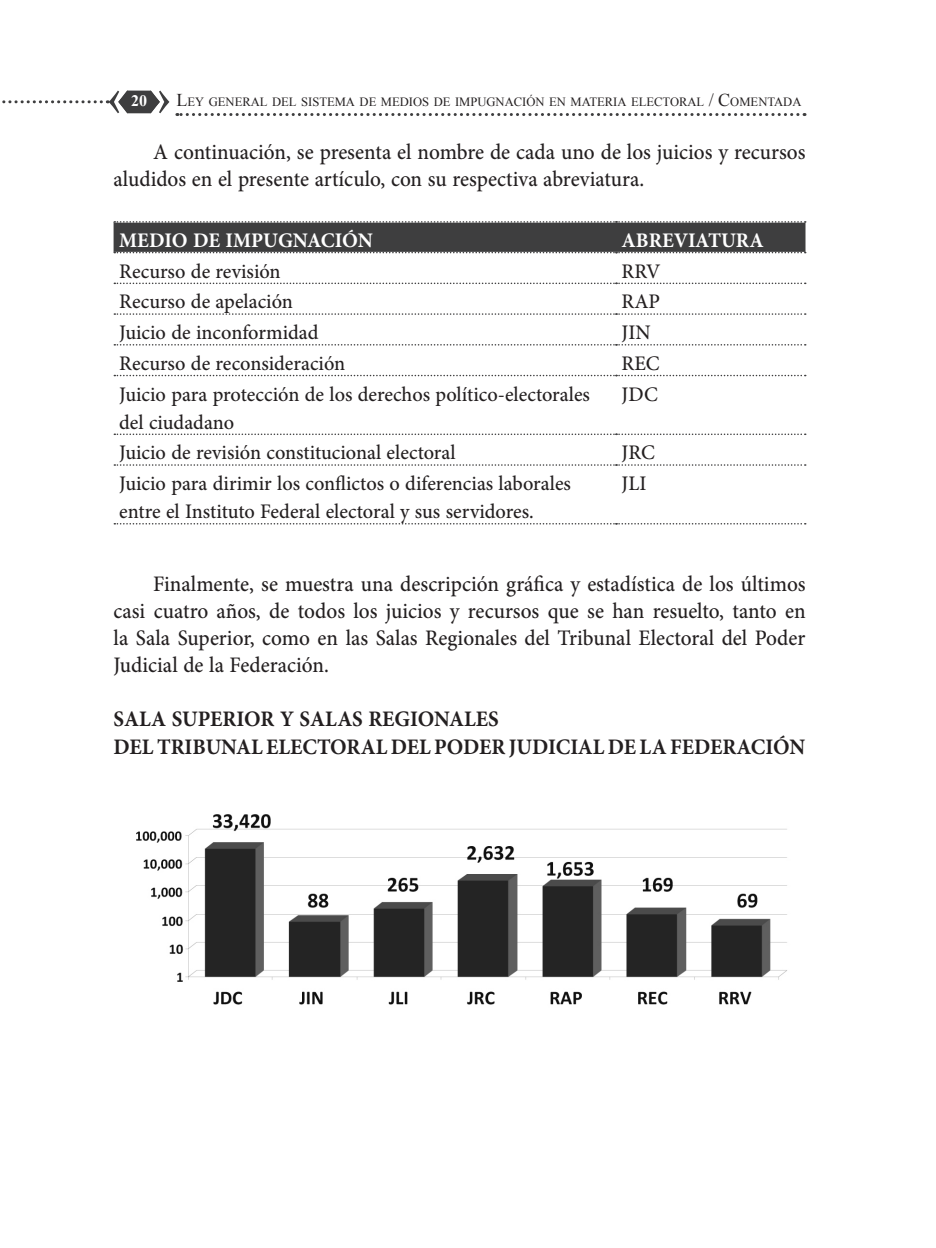
<style>
.page{position:relative;width:936px;height:1248px;background:#fff}
.page>*{position:absolute;margin:0;border:0;box-sizing:border-box;transform-origin:0 0}
.Comentario_sangria{font:31px/27px "Adobe Arabic";color:#231f20;scale:.93 1}
.Subtitulo_2{font:700 31px "Adobe Arabic";color:#231f20;scale:.93 1}
.texto_cuadro{font:29px/28px "Adobe Arabic";color:#231f20;scale:.95 1}
.Texto_cuadro_Blanco{font:700 29px "Adobe Arabic";color:#fff;scale:.95 1}
.t1{font:700 16px "Times New Roman";color:#fff}
.t2{font:12.6px "Times New Roman";color:#231f20}
.s1{font-size:18px}
</style>
<div class="page">
<svg style="left:107px;top:90px;width:62px;height:23px"></svg>
<svg style="left:2px;top:100px;width:99px;height:3px"></svg>
<svg style="left:177px;top:113px;width:621px;height:3px"></svg>
<svg style="left:114px;top:221px;width:691px;height:32px;background:#49494a"></svg>
<svg style="left:114px;top:282px;width:691px;height:2px"></svg>
<svg style="left:114px;top:313px;width:691px;height:2px"></svg>
<svg style="left:114px;top:344px;width:691px;height:1px"></svg>
<svg style="left:114px;top:375px;width:691px;height:1px"></svg>
<svg style="left:114px;top:433px;width:691px;height:2px"></svg>
<svg style="left:114px;top:464px;width:691px;height:1px"></svg>
<svg style="left:114px;top:523px;width:691px;height:1px"></svg>
<img style="left:136px;top:814px;width:651px;height:191px">
<p class="t1" style="left:131px;top:90px;width:17px">20</p>
<p class="t2" style="left:176px;top:94px;width:626px"><span class="s1">L</span>EY GENERAL DEL SISTEMA DE MEDIOS DE IMPUGNACIÓN EN MATERIA ELECTORAL <span class="s1">/ C</span>OMENTADA</p>
<p class="Comentario_sangria" style="left:114px;top:135px;width:745px;text-indent:40px">A continuación, se presenta el nombre de cada uno de los juicios y recursos aludidos en el presente artículo, con su respectiva abreviatura.</p>
<p class="Texto_cuadro_Blanco" style="left:119px;top:220px;width:268px">MEDIO DE IMPUGNACIÓN</p>
<p class="Texto_cuadro_Blanco" style="left:621px;top:220px;width:151px">ABREVIATURA</p>
<p class="texto_cuadro" style="left:119px;top:253px;width:171px">Recurso de revisión</p>
<p class="texto_cuadro" style="left:621px;top:253px;width:42px">RRV</p>
<p class="texto_cuadro" style="left:119px;top:284px;width:184px">Recurso de apelación</p>
<p class="texto_cuadro" style="left:621px;top:284px;width:42px">RAP</p>
<p class="texto_cuadro" style="left:119px;top:315px;width:211px">Juicio de inconformidad</p>
<p class="texto_cuadro" style="left:621px;top:315px;width:32px">JIN</p>
<p class="texto_cuadro" style="left:119px;top:346px;width:239px">Recurso de reconsideración</p>
<p class="texto_cuadro" style="left:621px;top:346px;width:42px">REC</p>
<p class="texto_cuadro" style="left:119px;top:376px;width:497px">Juicio para protección de los derechos político-electorales del ciudadano</p>
<p class="texto_cuadro" style="left:621px;top:376px;width:40px">JDC</p>
<p class="texto_cuadro" style="left:119px;top:435px;width:356px">Juicio de revisión constitucional electoral</p>
<p class="texto_cuadro" style="left:621px;top:435px;width:36px">JRC</p>
<p class="texto_cuadro" style="left:119px;top:466px;width:477px">Juicio para dirimir los conflictos o diferencias laborales entre el Instituto Federal electoral y sus servidores.</p>
<p class="texto_cuadro" style="left:621px;top:466px;width:28px">JLI</p>
<p class="Comentario_sangria" style="left:114px;top:567px;width:745px;text-align:justify;text-indent:40px">Finalmente, se muestra una descripción gráfica y estadística de los últimos casi cuatro años, de todos los juicios y recursos que se han resuelto, tanto en la Sala Superior, como en las Salas Regionales del Tribunal Electoral del Poder Judicial de la Federación.</p>
<p class="Subtitulo_2" style="left:114px;top:697px;width:415px">SALA SUPERIOR Y SALAS REGIONALES</p>
<p class="Subtitulo_2" style="left:114px;top:724px;width:745px">DEL TRIBUNAL ELECTORAL DEL PODER JUDICIAL DE LA FEDERACIÓN</p>
</div>
